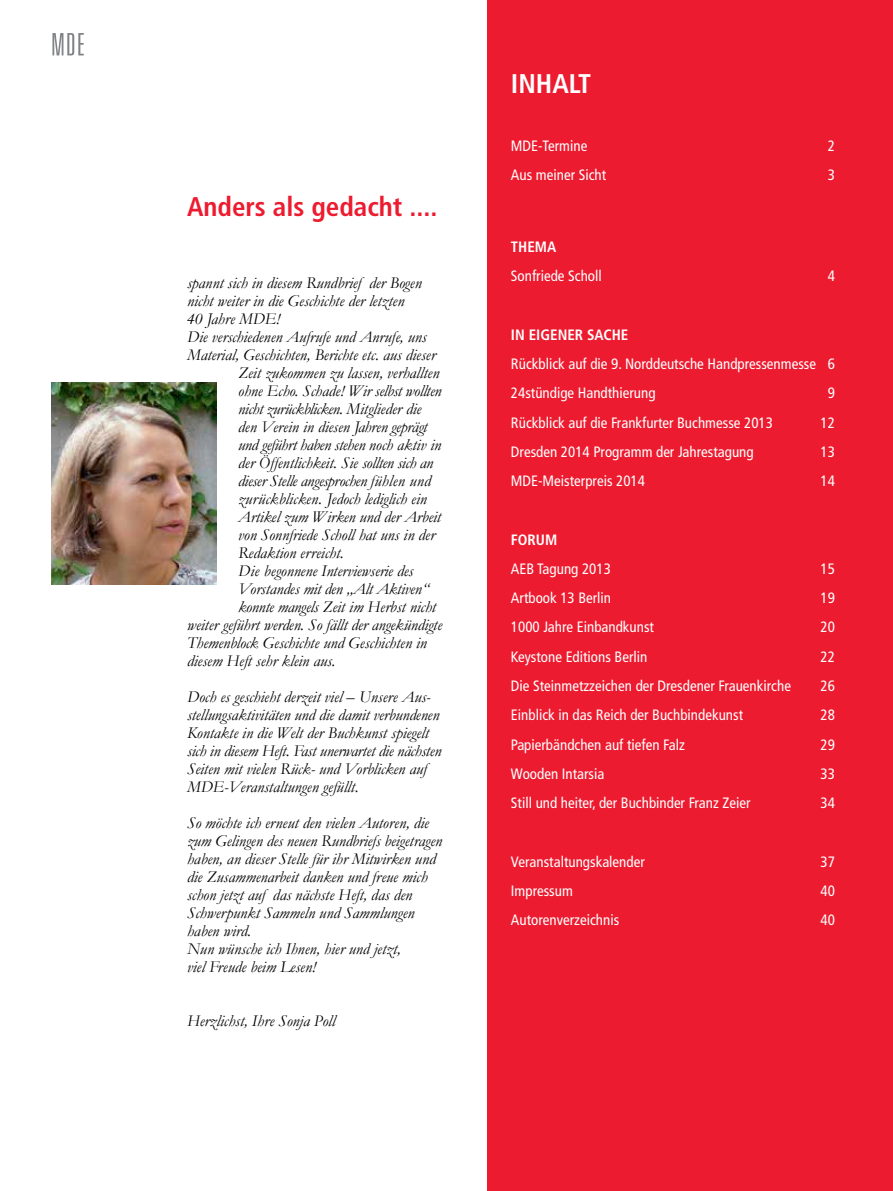
<style>
.page{position:relative;width:893px;height:1191px;background:#fff}
.page>*{position:absolute;margin:0;border:0;box-sizing:border-box;transform-origin:0 0}
.t1{font:700 condensed 27px "Frutiger";color:#ed1b2f}
.t2{font:700 condensed 27px "Frutiger";color:#fff}
.t3{font:italic 16.5px/18px "Garamond";color:#000}
.t4{font:italic 16.5px "Garamond";letter-spacing:-.02em;color:#000}
.t5{font:condensed 15px/29.2px "Frutiger";color:#fff}
.t6{font:700 condensed 15px "Frutiger";color:#fff}
</style>
<div class="page">
<svg style="left:52px;top:33px;width:32px;height:22px"></svg>
<div style="left:488px;top:0;width:405px;height:1191px;background:#ed1b2f"></div>
<img style="left:51px;top:383px;width:166px;height:201px">
<h1 class="t1" style="left:187px;top:191px;width:252px">Anders als gedacht ....</h1>
<p class="t3" style="left:187px;top:274px;width:236px">spannt sich in diesem Rundbrief der Bogen</p>
<p class="t3" style="left:187px;top:292px;width:219px">nicht weiter in die Geschichte der letzten</p>
<p class="t3" style="left:187px;top:310px;width:94px">40 Jahre MDE!</p>
<p class="t3" style="left:187px;top:328px;width:241px">Die verschiedenen Aufrufe und Anrufe, uns</p>
<p class="t3" style="left:187px;top:346px;width:250px">Material, Geschichten, Berichte etc. aus dieser</p>
<p class="t3" style="left:238px;top:364px;width:203px">Zeit zukommen zu lassen, verhallten</p>
<p class="t3" style="left:238px;top:382px;width:205px">ohne Echo. Schade! Wir selbst wollten</p>
<p class="t4" style="left:238px;top:400px;width:185px">nicht zurückblicken. Mitglieder die</p>
<p class="t3" style="left:238px;top:418px;width:191px">den Verein in diesen Jahren geprägt</p>
<p class="t4" style="left:238px;top:436px;width:205px">und geführt haben stehen noch aktiv in</p>
<p class="t3" style="left:238px;top:454px;width:197px">der Öffentlichkeit. Sie sollten sich an</p>
<p class="t4" style="left:238px;top:472px;width:194px">dieser Stelle angesprochen fühlen und</p>
<p class="t3" style="left:238px;top:490px;width:190px">zurückblicken. Jedoch lediglich ein</p>
<p class="t3" style="left:238px;top:508px;width:204px">Artikel zum Wirken und der Arbeit</p>
<p class="t3" style="left:238px;top:526px;width:198px">von Sonnfriede Scholl hat uns in der</p>
<p class="t3" style="left:238px;top:544px;width:107px">Redaktion erreicht.</p>
<p class="t3" style="left:238px;top:562px;width:177px">Die begonnene Interviewserie des</p>
<p class="t3" style="left:238px;top:580px;width:192px">Vorstandes mit den „Alt Aktiven“</p>
<p class="t3" style="left:238px;top:598px;width:199px">konnte mangels Zeit im Herbst nicht</p>
<p class="t3" style="left:187px;top:616px;width:257px">weiter geführt werden. So fällt der angekündigte</p>
<p class="t3" style="left:187px;top:634px;width:241px">Themenblock Geschichte und Geschichten in</p>
<p class="t3" style="left:187px;top:652px;width:150px">diesem Heft sehr klein aus.</p>
<p class="t3" style="left:187px;top:688px;width:256px">Doch es geschieht derzeit viel – Unsere Aus&shy;stellungsaktivitäten und die damit verbundenen Kontakte in die Welt der Buchkunst spiegelt sich in diesem Heft. Fast unerwartet die nächsten Seiten mit vielen Rück- und Vorblicken auf MDE-Veranstaltungen gefüllt.</p>
<p class="t3" style="left:187px;top:814px;width:257px">So möchte ich erneut den vielen Autoren, die zum Gelingen des neuen Rundbriefs beigetragen haben, an dieser Stelle für ihr Mitwirken und die Zusammenarbeit danken und freue mich schon jetzt auf das nächste Heft, das den Schwerpunkt Sammeln und Sammlungen haben wird.<br>Nun wünsche ich Ihnen, hier und jetzt,<br>viel Freude beim Lesen!</p>
<p class="t3" style="left:187px;top:1012px;width:150px">Herzlichst, Ihre Sonja Poll</p>
<h1 class="t2" style="left:511px;top:67px;width:82px">INHALT</h1>
<p class="t5" style="left:511px;top:131px;width:78px">MDE-Termine</p>
<p class="t5" style="left:828px;top:131px;width:9px">2</p>
<p class="t5" style="left:511px;top:161px;width:97px">Aus meiner Sicht</p>
<p class="t5" style="left:828px;top:161px;width:9px">3</p>
<p class="t6" style="left:511px;top:238px;width:47px">THEMA</p>
<p class="t5" style="left:511px;top:262px;width:92px">Sonfriede Scholl</p>
<p class="t5" style="left:828px;top:262px;width:9px">4</p>
<p class="t6" style="left:511px;top:326px;width:119px">IN EIGENER SACHE</p>
<p class="t5" style="left:511px;top:349px;width:325px">Rückblick auf die 9. Norddeutsche Handpressenmesse 6<br>24stündige Handthierung</p>
<p class="t5" style="left:828px;top:379px;width:9px">9</p>
<p class="t5" style="left:511px;top:408px;width:263px">Rückblick auf die Frankfurter Buchmesse 2013</p>
<p class="t5" style="left:821px;top:408px;width:16px">12</p>
<p class="t5" style="left:511px;top:437px;width:244px">Dresden 2014 Programm der Jahrestagung</p>
<p class="t5" style="left:821px;top:437px;width:16px">13</p>
<p class="t5" style="left:511px;top:466px;width:136px">MDE-Meisterpreis 2014</p>
<p class="t5" style="left:821px;top:466px;width:16px">14</p>
<p class="t6" style="left:511px;top:530px;width:48px">FORUM</p>
<p class="t5" style="left:511px;top:554px;width:101px">AEB Tagung 2013</p>
<p class="t5" style="left:821px;top:554px;width:16px">15</p>
<p class="t5" style="left:511px;top:583px;width:102px">Artbook 13 Berlin</p>
<p class="t5" style="left:821px;top:583px;width:16px">19</p>
<p class="t5" style="left:511px;top:613px;width:145px">1000 Jahre Einbandkunst</p>
<p class="t5" style="left:821px;top:613px;width:16px">20</p>
<p class="t5" style="left:511px;top:642px;width:138px">Keystone Editions Berlin</p>
<p class="t5" style="left:821px;top:642px;width:16px">22</p>
<p class="t5" style="left:511px;top:671px;width:282px">Die Steinmetzzeichen der Dresdener Frauenkirche</p>
<p class="t5" style="left:821px;top:671px;width:16px">26</p>
<p class="t5" style="left:511px;top:700px;width:234px">Einblick in das Reich der Buchbindekunst</p>
<p class="t5" style="left:821px;top:700px;width:16px">28</p>
<p class="t5" style="left:511px;top:730px;width:175px">Papierbändchen auf tiefen Falz</p>
<p class="t5" style="left:821px;top:730px;width:16px">29</p>
<p class="t5" style="left:511px;top:759px;width:95px">Wooden Intarsia</p>
<p class="t5" style="left:821px;top:759px;width:16px">33</p>
<p class="t5" style="left:511px;top:788px;width:241px">Still und heiter, der Buchbinder Franz Zeier</p>
<p class="t5" style="left:821px;top:788px;width:16px">34</p>
<p class="t5" style="left:511px;top:847px;width:135px">Veranstaltungskalender</p>
<p class="t5" style="left:821px;top:847px;width:16px">37</p>
<p class="t5" style="left:511px;top:876px;width:63px">Impressum</p>
<p class="t5" style="left:821px;top:876px;width:16px">40</p>
<p class="t5" style="left:511px;top:905px;width:110px">Autorenverzeichnis</p>
<p class="t5" style="left:821px;top:905px;width:16px">40</p>
</div>
